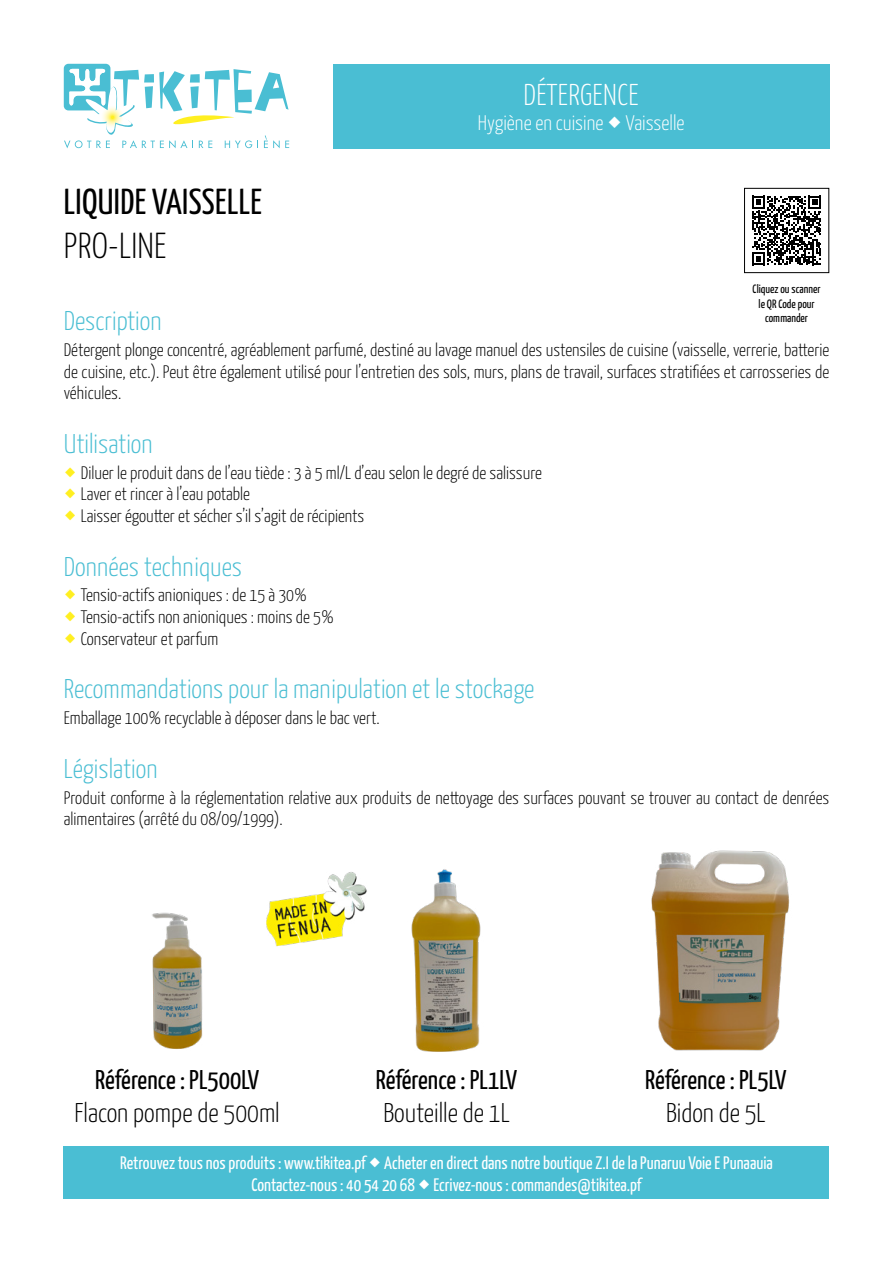
<style>
.page{position:relative;width:893px;height:1263px;background:#fff}
.page>*{position:absolute;margin:0;border:0;box-sizing:border-box;transform-origin:0 0}
.t1{font:36px "Yanone Kaffeesatz";letter-spacing:.01em;color:#000}
.t2{font:300 36px "Yanone Kaffeesatz";letter-spacing:.01em;color:#000}
.t3{font:300 30px "Yanone Kaffeesatz";letter-spacing:.01em;color:#fff}
.t4{font:300 27px "Yanone Kaffeesatz";color:#4abed3}
.t5{font:27px "Yanone Kaffeesatz";color:#000}
.t6{font:300 27px "Yanone Kaffeesatz";color:#000}
.t7{font:300 21px "Yanone Kaffeesatz";color:#fff}
.t8{font:300 18px/21.6px "Yanone Kaffeesatz";color:#000}
.t9{font:18px/21.6px "Yanone Kaffeesatz";color:#fff;text-align:center}
.t10{font:12px/14.4px "Yanone Kaffeesatz";color:#000;text-align:center}
</style>
<div class="page">
<svg style="left:64px;top:64px;width:225px;height:84px"></svg>
<div style="left:333px;top:64px;width:496px;height:84px;background:#4abed3"></div>
<div style="left:64px;top:1147px;width:765px;height:52px;background:#4abed3"></div>
<img style="left:651px;top:850px;width:139px;height:201px">
<img style="left:291px;top:872px;width:61px;height:73px">
<img style="left:352px;top:869px;width:129px;height:183px">
<svg style="left:752px;top:196px;width:69px;height:69px"></svg>
<div style="left:744px;top:188px;width:85px;height:85px;border:1px solid #000"></div>
<img style="left:152px;top:898px;width:139px;height:151px">
<h1 class="t1" style="left:64px;top:176px;width:199px">LIQUIDE VAISSELLE</h1>
<h1 class="t2" style="left:64px;top:219px;width:104px">PRO-LINE</h1>
<h2 class="t3" style="left:523px;top:73px;width:117px">DÉTERGENCE</h2>
<p class="t7" style="left:478px;top:107px;width:208px">Hygiène en cuisine Vaisselle</p>
<p class="t10" style="left:753px;top:281px;width:70px">Cliquez ou scanner le QR Code pour commander</p>
<h3 class="t4" style="left:64px;top:301px;width:99px">Description</h3>
<p class="t8" style="left:64px;top:338px;width:767px;text-align:justify">Détergent plonge concentré, agréablement parfumé, destiné au lavage manuel des ustensiles de cuisine (vaisselle, verrerie, batterie de cuisine, etc.). Peut être également utilisé pour l’entretien des sols, murs, plans de travail, surfaces stratifiées et carrosseries de véhicules.</p>
<h3 class="t4" style="left:64px;top:424px;width:90px">Utilisation</h3>
<p class="t8" style="left:81px;top:460px;width:462px">Diluer le produit dans de l’eau tiède : 3 à 5 ml/L d’eau selon le degré de salissure<br>Laver et rincer à l’eau potable<br>Laisser égoutter et sécher s’il s’agit de récipients</p>
<h3 class="t4" style="left:64px;top:547px;width:180px">Données techniques</h3>
<p class="t8" style="left:81px;top:583px;width:255px">Tensio-actifs anioniques : de 15 à 30%<br>Tensio-actifs non anioniques : moins de 5%<br>Conservateur et parfum</p>
<h3 class="t4" style="left:64px;top:670px;width:472px">Recommandations pour la manipulation et le stockage</h3>
<p class="t8" style="left:64px;top:706px;width:317px">Emballage 100% recyclable à déposer dans le bac vert.</p>
<h3 class="t4" style="left:64px;top:749px;width:95px">Législation</h3>
<p class="t8" style="left:64px;top:785px;width:767px">Produit conforme à la réglementation relative aux produits de nettoyage des surfaces pouvant se trouver au contact de denrées alimentaires (arrêté du 08/09/1999).</p>
<h3 class="t5" style="left:95px;top:1061px;width:166px">Référence : PL500LV</h3>
<h3 class="t6" style="left:75px;top:1093px;width:207px">Flacon pompe de 500ml</h3>
<h3 class="t5" style="left:376px;top:1061px;width:143px">Référence : PL1LV</h3>
<h3 class="t6" style="left:383px;top:1093px;width:128px">Bouteille de 1L</h3>
<h3 class="t5" style="left:645px;top:1061px;width:143px">Référence : PL5LV</h3>
<h3 class="t6" style="left:666px;top:1093px;width:101px">Bidon de 5L</h3>
<p class="t9" style="left:120px;top:1151px;width:654px">Retrouvez tous nos produits : www.tikitea.pf Acheter en direct dans notre boutique Z.I de la Punaruu Voie E Punaauia<br>Contactez-nous : 40 54 20 68 Ecrivez-nous : commandes@tikitea.pf</p>
</div>
